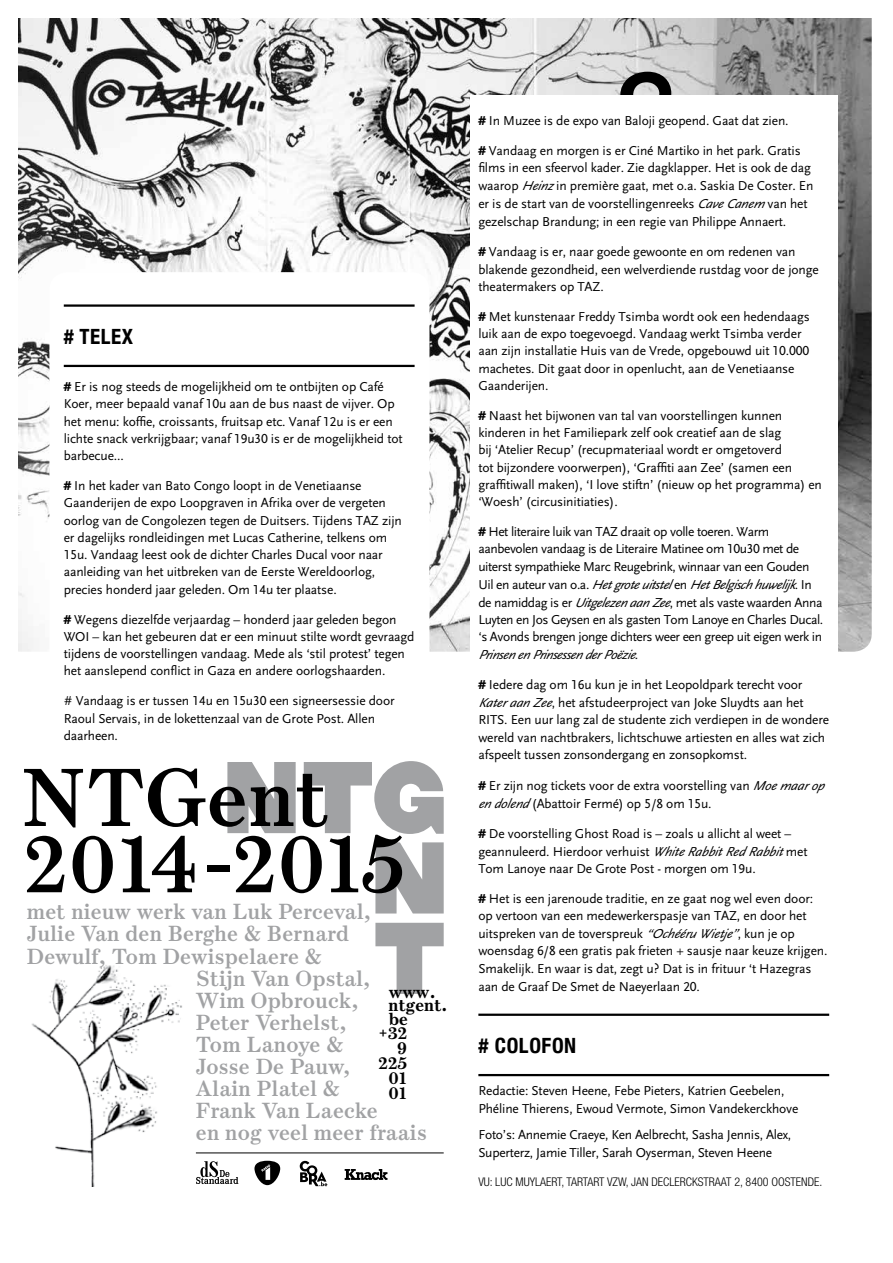
<style>
.page{position:relative;width:893px;height:1263px;background:#fff}
.page>*{position:absolute;margin:0;border:0;box-sizing:border-box;transform-origin:0 0}
.t1{font:150px "Scala Sans LF";color:#000}
.t2{font:600 82.8px/66.3px "Escrow Text";letter-spacing:.02em;color:#000}
.t3{font:600 22.05px "Escrow Text";letter-spacing:.02em;color:#a1a2a4}
.t4{font:700 condensed 21px "Helvetica Neue";letter-spacing:.03em;color:#000}
.t5{font:700 17.4px/14.9px "Escrow Text";letter-spacing:.015em;color:#000;text-align:right}
.t6{font:13.5px/17.2px "Scala Sans LF";letter-spacing:-.01em;color:#000}
.t7{font:13.5px/17.5px "Scala Sans LF";letter-spacing:-.03em;color:#000}
.t8{font:italic 13.5px "Scala Sans LF";color:#000}
.t9{font:300 condensed 12px "Helvetica Neue LT Pro";color:#000}
.s1{font-family:"Scala Sans";font-weight:700}
.s2{font-style:italic}
</style>
<div class="page">
<img style="left:18px;top:18px;width:854px;height:634px">
<div style="left:49px;top:272px;width:380px;height:510px;background:#fff;border-radius:18px"></div>
<hr style="left:64px;top:304px;width:351px;height:3px;background:#000">
<hr style="left:64px;top:365px;width:351px;height:2px;background:#000">
<img style="left:31px;top:965px;width:151px;height:221px">
<svg style="left:304px;top:761px;width:140px;height:73px"></svg>
<svg style="left:375px;top:842px;width:69px;height:71px;background:#aeafb1"></svg>
<svg style="left:375px;top:923px;width:69px;height:71px"></svg>
<svg style="left:227px;top:762px;width:69px;height:71px;background:#aeafb0"></svg>
<svg style="left:345px;top:1169px;width:42px;height:11px"></svg>
<svg style="left:196px;top:1161px;width:42px;height:23px"></svg>
<svg style="left:300px;top:1161px;width:27px;height:25px"></svg>
<svg style="left:254px;top:1161px;width:26px;height:24px"></svg>
<hr style="left:196px;top:1152px;width:248px;height:1px;background:#000">
<div style="left:470px;top:96px;width:368px;height:1167px;background:#fff"></div>
<hr style="left:478px;top:1013px;width:351px;height:3px;background:#000">
<hr style="left:478px;top:1074px;width:351px;height:2px;background:#000">
<h3 class="t4" style="left:64px;top:319px;width:71px"># TELEX</h3>
<p class="t6" style="left:64px;top:378px;width:340px"><span class="s1">#</span> Er is nog steeds de mogelijkheid om te ontbijten op Café Koer, meer bepaald vanaf 10u aan de bus naast de vijver. Op het menu: koffie, croissants, fruitsap etc. Vanaf 12u is er een lichte snack verkrijgbaar; vanaf 19u30 is er de mogelijkheid tot barbecue...</p>
<p class="t6" style="left:64px;top:477px;width:340px"><span class="s1">#</span> In het kader van Bato Congo loopt in de Venetiaanse Gaanderijen de expo Loopgraven in Afrika over de vergeten oorlog van de Congolezen tegen de Duitsers. Tijdens TAZ zijn er dagelijks rondleidingen met Lucas Catherine, telkens om 15u. Vandaag leest ook de dichter Charles Ducal voor naar aanleiding van het uitbreken van de Eerste Wereldoorlog, precies honderd jaar geleden. Om 14u ter plaatse.</p>
<p class="t6" style="left:64px;top:611px;width:352px"><span class="s1">#</span> Wegens diezelfde verjaardag – honderd jaar geleden begon WOI – kan het gebeuren dat er een minuut stilte wordt gevraagd tijdens de voorstellingen vandaag. Mede als ‘stil protest’ tegen het aanslepend conflict in Gaza en andere oorlogshaarden.</p>
<p class="t6" style="left:64px;top:693px;width:332px"># Vandaag is er tussen 14u en 15u30 een signeersessie door<br>Raoul Servais, in de lokettenzaal van de Grote Post. Allen daarheen.</p>
<h2 class="t2" style="left:24px;top:762px;width:382px">NTGent<br>2014-2015</h2>
<h3 class="t3" style="left:27px;top:898px;width:346px">met nieuw werk van Luk Perceval,</h3>
<h3 class="t3" style="left:27px;top:920px;width:324px">Julie Van den Berghe &amp; Bernard</h3>
<h3 class="t3" style="left:27px;top:942px;width:297px">Dewulf, Tom Dewispelaere &amp;</h3>
<h3 class="t3" style="left:196px;top:964px;width:176px">Stijn Van Opstal,</h3>
<h3 class="t3" style="left:196px;top:986px;width:164px">Wim Opbrouck,</h3>
<h3 class="t3" style="left:196px;top:1008px;width:152px">Peter Verhelst,</h3>
<h3 class="t3" style="left:196px;top:1030px;width:149px">Tom Lanoye &amp;</h3>
<h3 class="t3" style="left:196px;top:1052px;width:156px">Josse De Pauw,</h3>
<h3 class="t3" style="left:196px;top:1074px;width:145px">Alain Platel &amp;</h3>
<h3 class="t3" style="left:196px;top:1097px;width:183px">Frank Van Laecke</h3>
<h3 class="t3" style="left:196px;top:1119px;width:232px">en nog veel meer fraais</h3>
<p class="t5" style="left:389px;top:984px;width:60px;line-height:13.5px;text-align:left">www. ntgent. be</p>
<p class="t5" style="left:378px;top:1025px;width:30px">+32<br>9<br>225<br>01<br>01</p>
<h1 class="t1" style="left:609px;top:44px;width:76px">8</h1>
<p class="t6" style="left:478px;top:112px;width:312px"><span class="s1">#</span> In Muzee is de expo van Baloji geopend. Gaat dat zien.</p>
<p class="t6" style="left:478px;top:142px;width:337px;line-height:17.9px"><span class="s1">#</span> Vandaag en morgen is er Ciné Martiko in het park. Gratis films in een sfeervol kader. Zie dagklapper. Het is ook de dag waarop <span class="s2">Heinz</span>in première gaat, met o.a. Saskia De Coster. En er is de start van de voorstellingenreeks <span class="s2">CaveCanem</span> van het gezelschap Brandung; in een regie van Philippe Annaert.</p>
<p class="t6" style="left:478px;top:243px;width:342px"><span class="s1">#</span> Vandaag is er, naar goede gewoonte en om redenen van blakende gezondheid, een welverdiende rustdag voor de jonge theatermakers op TAZ.</p>
<p class="t6" style="left:478px;top:308px;width:333px"><span class="s1">#</span> Met kunstenaar Freddy Tsimba wordt ook een hedendaags luik aan de expo toegevoegd. Vandaag werkt Tsimba verder aan zijn installatie Huis van de Vrede, opgebouwd uit 10.000 machetes. Dit gaat door in openlucht, aan de Venetiaanse Gaanderijen.</p>
<p class="t6" style="left:478px;top:407px;width:345px"><span class="s1">#</span> Naast het bijwonen van tal van voorstellingen kunnen kinderen in het Familiepark zelf ook creatief aan de slag<br>bij ‘Atelier Recup’ (recupmateriaal wordt er omgetoverd<br>tot bijzondere voorwerpen), ‘Graffiti aan Zee’ (samen een graffitiwall maken), ‘I love stiftn’ (nieuw op het programma) en ‘Woesh’ (circusinitiaties).</p>
<p class="t7" style="left:478px;top:523px;width:346px"><span class="s1">#</span> Het literaire luik van TAZ draait op volle toeren. Warm aanbevolen vandaag is de Literaire Matinee om 10u30 met de uiterst sympathieke Marc Reugebrink, winnaar van een Gouden<br>U i l e n a u t e u r v a n o . a . <span class="s2">Hetgroteuitstel</span>e n <span class="s2">HetBelgischhuwelijk</span>. I n de namiddag is er <span class="s2">UitgelezenaanZee</span>, met als vaste waarden Anna Luyten en Jos Geysen en als gasten Tom Lanoye en Charles Ducal. ‘s Avonds brengen jonge dichters weer een greep uit eigen werk in</p>
<p class="t8" style="left:478px;top:647px;width:166px">PrinsenenPrinsessenderPoëzie.</p>
<p class="t6" style="left:478px;top:676px;width:352px"><span class="s1">#</span> Iedere dag om 16u kun je in het Leopoldpark terecht voor <span class="s2">KateraanZee</span>, het afstudeerproject van Joke Sluydts aan het RITS. Een uur lang zal de studente zich verdiepen in de wondere wereld van nachtbrakers, lichtschuwe artiesten en alles wat zich afspeelt tussen zonsondergang en zonsopkomst.</p>
<p class="t6" style="left:478px;top:776px;width:347px;line-height:18px"><span class="s1">#</span> Er zijn nog tickets voor de extra voorstelling van <span class="s2">Moemaarop endolend</span>(Abattoir Fermé) op 5/8 om 15u.</p>
<p class="t6" style="left:478px;top:825px;width:331px"><span class="s1">#</span> De voorstelling Ghost Road is – zoals u allicht al weet – geannuleerd. Hierdoor verhuist <span class="s2">WhiteRabbitRedRabbit</span>met<br>Tom Lanoye naar De Grote Post - morgen om 19u.</p>
<p class="t6" style="left:478px;top:890px;width:351px"><span class="s1">#</span> Het is een jarenoude traditie, en ze gaat nog wel even door: op vertoon van een medewerkerspasje van TAZ, en door het uitspreken van de toverspreuk <span class="s2">“OchééruWietje”</span>, kun je op woensdag 6/8 een gratis pak frieten + sausje naar keuze krijgen.<br>Smakelijk. En waar is dat, zegt u? Dat is in frituur ‘t Hazegras aan de Graaf De Smet de Naeyerlaan 20.</p>
<h3 class="t4" style="left:478px;top:1028px;width:86px"># COLOFON</h3>
<p class="t6" style="left:478px;top:1081px;width:322px;line-height:18px">Redactie: Steven Heene, Febe Pieters, Katrien Geebelen,<br>Phéline Thierens, Ewoud Vermote, Simon Vandekerckhove</p>
<p class="t6" style="left:478px;top:1126px;width:314px;line-height:18px">Foto’s: Annemie Craeye, Ken Aelbrecht, Sasha Jennis, Alex,<br>Superterz, Jamie Tiller, Sarah Oyserman, Steven Heene</p>
<p class="t9" style="left:478px;top:1175px;width:345px">VU: LU C MUYLAERT, TARTART VZW, JAN DECLERCKSTRAAT 2, 8400 OOSTENDE.</p>
</div>
